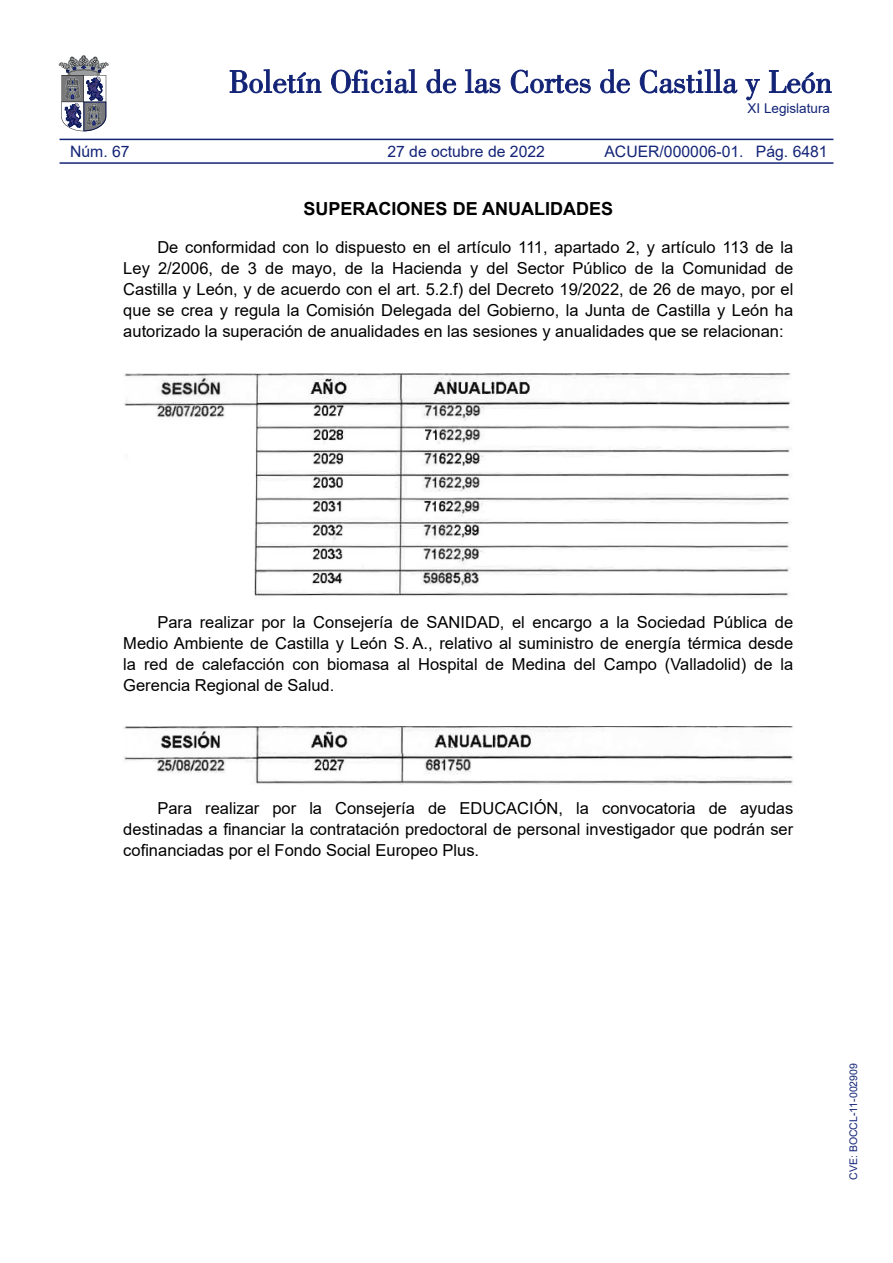
<style>
.page{position:relative;width:893px;height:1263px;background:#fff}
.page>*{position:absolute;margin:0;border:0;box-sizing:border-box;transform-origin:0 0}
.TituloCentradoNegrit{font:700 18px "Arial";color:#000}
.TextoCuerpo{font:16.5px/21px "Arial";color:#000;text-align:justify}
.t1{font:15.75px "Arial";color:#132477}
.t2{font:13.5px "Arial";color:#132477}
.t3{font:10.5px "Arial";color:#132477}
</style>
<div class="page">
<svg style="left:230px;top:69px;width:91px;height:24px"></svg>
<svg style="left:331px;top:69px;width:86px;height:24px"></svg>
<svg style="left:426px;top:69px;width:30px;height:24px"></svg>
<svg style="left:465px;top:69px;width:35px;height:24px"></svg>
<svg style="left:511px;top:70px;width:80px;height:23px"></svg>
<svg style="left:600px;top:69px;width:30px;height:24px"></svg>
<svg style="left:640px;top:69px;width:97px;height:24px"></svg>
<svg style="left:745px;top:79px;width:15px;height:21px"></svg>
<svg style="left:769px;top:70px;width:63px;height:23px"></svg>
<svg style="left:59px;top:55px;width:50px;height:76px"></svg>
<hr style="left:60px;top:162px;width:773px;height:2px;background:#132477">
<hr style="left:60px;top:139px;width:773px;height:1px;background:#132477">
<img style="left:124px;top:373px;width:667px;height:224px">
<img style="left:123px;top:727px;width:670px;height:57px">
<p class="t2" style="left:747px;top:99px;width:84px">XI Legislatura</p>
<p class="t1" style="left:70px;top:140px;width:61px">Núm. 67</p>
<p class="t1" style="left:387px;top:140px;width:159px">27 de octubre de 2022</p>
<p class="t1" style="left:604px;top:140px;width:225px">ACUER/000006-01. Pág. 6481</p>
<p class="TituloCentradoNegrit" style="left:304px;top:196px;width:311px">SUPERACIONES DE ANUALIDADES</p>
<p class="TextoCuerpo" style="left:123px;top:237px;width:671px;text-indent:34px">De conformidad con lo dispuesto en el artículo 111, apartado 2, y artículo 113 de la Ley 2/2006, de 3 de mayo, de la Hacienda y del Sector Público de la Comunidad de Castilla y León, y de acuerdo con el art. 5.2.f) del Decreto 19/2022, de 26 de mayo, por el que se crea y regula la Comisión Delegada del Gobierno, la Junta de Castilla y León ha autorizado la superación de anualidades en las sesiones y anualidades que se relacionan:</p>
<p class="TextoCuerpo" style="left:123px;top:612px;width:671px;text-indent:34px">Para realizar por la Consejería de SANIDAD, el encargo a la Sociedad Pública de Medio Ambiente de Castilla y León S. A., relativo al suministro de energía térmica desde la red de calefacción con biomasa al Hospital de Medina del Campo (Valladolid) de la Gerencia Regional de Salud.</p>
<p class="TextoCuerpo" style="left:123px;top:797px;width:671px;text-indent:34px">Para realizar por la Consejería de EDUCACIÓN, la convocatoria de ayudas destinadas a financiar la contratación predoctoral de personal investigador que podrán ser cofinanciadas por el Fondo Social Europeo Plus.</p>
<p class="t3" style="left:846px;top:1180px;width:118px;rotate:-90deg">CVE: BOCCL-11-002909</p>
</div>
